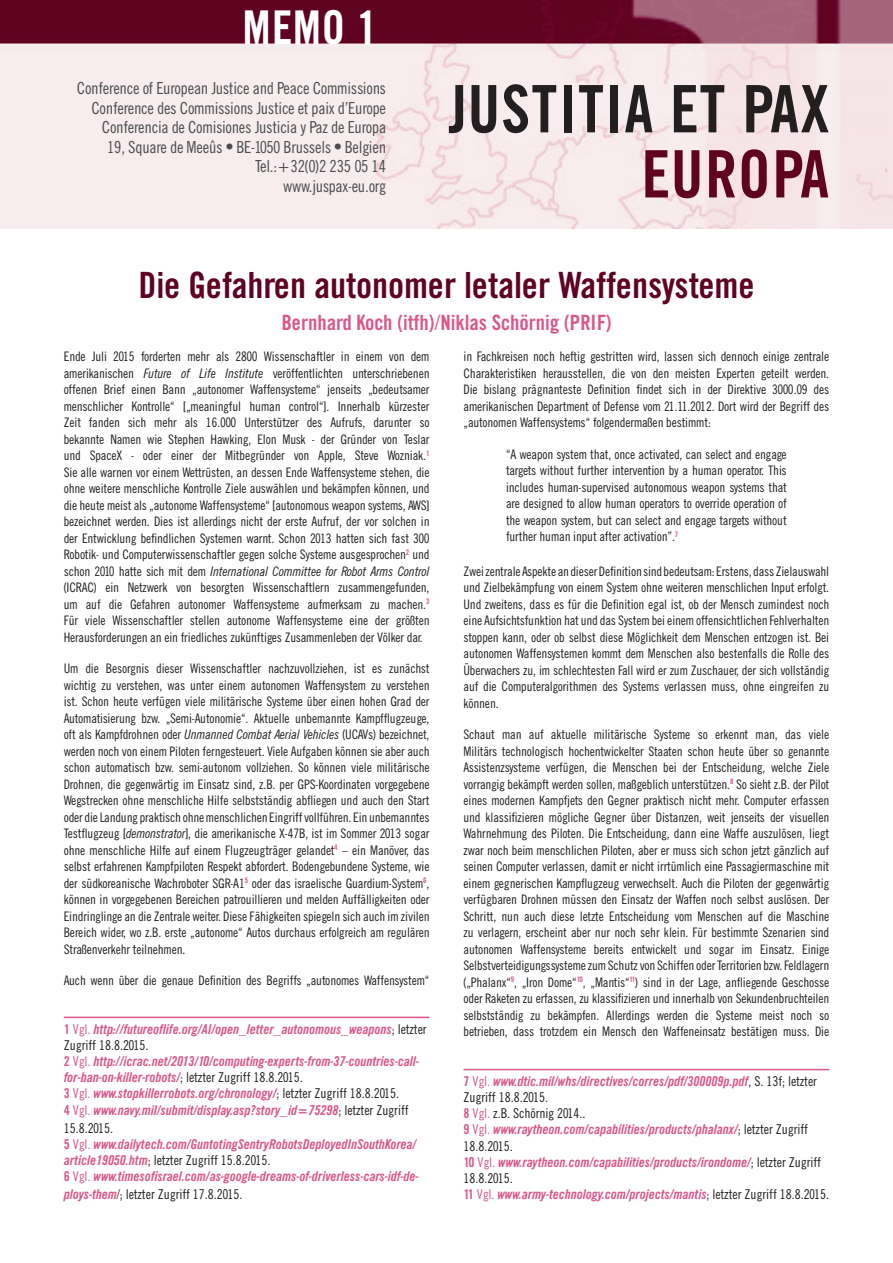
<style>
.page{position:relative;width:893px;height:1263px;background:#fff}
.page>*{position:absolute;margin:0;border:0;box-sizing:border-box;transform-origin:0 0}
.t1{font:65.1px "Cg Trade Bd Cd";letter-spacing:.015em;color:#231f20}
.t2{font:65.1px "Cg Trade Bd Cd";letter-spacing:.015em;color:#5f0321}
.t3{font:46.2px "Cg Trade Bd Cd";color:#fff}
.t4{font:36px "Cg Trade Bd Cd";color:#5f0321}
.t5{font:21px "Cg Trade Bd Cd";color:#db5788}
.t6{font:16.5px "Cg Trade Cd";letter-spacing:-.01em;color:#4b4c4d}
.Footnote_text{font:13.5px/16.2px "Cg Trade Bd Cd It";color:#db5788}
.Footnote_text-2{font:13.5px "Cg Trade Cd";color:#231f20}
.t7{font:13.05px/16.5px "Cg Trade Cd";letter-spacing:-.005em;color:#231f20;text-align:justify}
.s1{font-family:"Cg Trade Cd It"}
.s2{font-family:"Cg Trade Bd Cd"}
.s3{font-family:"Cg Trade Cd"}
.s4{font-family:"Cg Trade Cd";color:#231f20}
.s5{font-family:"Cg Trade Bd Cd";color:#db5788}
.s6{color:#db5788}
</style>
<div class="page">
<img style="left:0;top:0;width:893px;height:228px">
<hr style="left:64px;top:1017px;width:365px;height:1px;background:#db5788">
<hr style="left:463px;top:1069px;width:366px;height:1px;background:#db5788">
<p class="t3" style="left:242px;top:0;width:136px">MEMO 1</p>
<p class="t6" style="left:77px;top:79px;width:311px">Conference of European Justice and Peace Commissions</p>
<p class="t6" style="left:91px;top:98px;width:296px">Conference des Commissions Justice et paix d’Europe</p>
<p class="t6" style="left:102px;top:118px;width:286px">Conferencia de Comisiones Justicia y Paz de Europa</p>
<p class="t6" style="left:107px;top:137px;width:280px">19, Square de Meeûs • BE-1050 Brussels • Belgien</p>
<p class="t6" style="left:255px;top:157px;width:132px">Tel.:+32(0)2 235 05 14</p>
<p class="t6" style="left:283px;top:176px;width:105px">www.juspax-eu.org</p>
<p class="t1" style="left:448px;top:71px;width:382px">JUSTITIA ET PAX</p>
<p class="t2" style="left:641px;top:136px;width:190px">EUROPA</p>
<p class="t4" style="left:138px;top:264px;width:618px">Die Gefahren autonomer letaler Waffensysteme</p>
<p class="t5" style="left:281px;top:310px;width:331px">Bernhard Koch (itfh)/Niklas Schörnig (PRIF)</p>
<p class="t7" style="left:64px;top:348px;width:367px">Ende Juli 2015 forderten mehr als 2800 Wissenschaftler in einem von dem amerikanischen <span class="s1">Future of Life Institute</span> veröffentlichten unterschriebenen offenen Brief einen Bann „autonomer Waffensysteme“ jenseits „bedeutsamer menschlicher Kontrolle“ [„meaningful human control“]. Innerhalb kürzester Zeit fanden sich mehr als 16.000 Unterstützer des Aufrufs, darunter so bekannte Namen wie Stephen Hawking, Elon Musk - der Gründer von Teslar und SpaceX - oder einer der Mitbegründer von Apple, Steve Wozniak.<sup>1<br></sup>Sie alle warnen vor einem Wettrüsten, an dessen Ende Waffensysteme stehen, die ohne weitere menschliche Kontrolle Ziele auswählen und bekämpfen können, und die heute meist als „autonome Waffensysteme“ [autonomous weapon systems, AWS] bezeichnet werden. Dies ist allerdings nicht der erste Aufruf, der vor solchen in der Entwicklung befindlichen Systemen warnt. Schon 2013 hatten sich fast 300<br>Robotik- und Computerwissenschaftler gegen solche Systeme ausgesprochen<sup>2</sup> und schon 2010 hatte sich mit dem <span class="s1">International Committee for Robot Arms Control </span>(ICRAC) ein Netzwerk von besorgten Wissenschaftlern zusammengefunden, um auf die Gefahren autonomer Waffensysteme aufmerksam zu machen.<sup>3<br></sup>Für viele Wissenschaftler stellen autonome Waffensysteme eine der größten Herausforderungen an ein friedliches zukünftiges Zusammenleben der Völker dar.</p>
<p class="t7" style="left:64px;top:660px;width:367px">Um die Besorgnis dieser Wissenschaftler nachzuvollziehen, ist es zunächst wichtig zu verstehen, was unter einem autonomen Waffensystem zu verstehen ist. Schon heute verfügen viele militärische Systeme über einen hohen Grad der Automatisierung bzw. „Semi-Autonomie“. Aktuelle unbemannte Kampfflugzeuge, oft als Kampfdrohnen oder <span class="s1">Unmanned Combat Aerial Vehicles</span> (UCAVs) bezeichnet, werden noch von einem Piloten ferngesteuert. Viele Aufgaben können sie aber auch schon automatisch bzw. semi-autonom vollziehen. So können viele militärische Drohnen, die gegenwärtig im Einsatz sind, z.B. per GPS-Koordinaten vorgegebene Wegstrecken ohne menschliche Hilfe selbstständig abfliegen und auch den Start oder die Landung praktisch ohne menschlichen Eingriff vollführen. Ein unbemanntes Testflugzeug [<span class="s1">demonstrator</span>], die amerikanische X-47B, ist im Sommer 2013 sogar ohne menschliche Hilfe auf einem Flugzeugträger gelandet<sup>4</sup> – ein Manöver, das selbst erfahrenen Kampfpiloten Respekt abfordert. Bodengebundene Systeme, wie der südkoreanische Wachroboter SGR-A1<sup>5</sup> oder das israelische Guardium-System<sup>6</sup>, können in vorgegebenen Bereichen patrouillieren und melden Auffälligkeiten oder Eindringlinge an die Zentrale weiter. Diese Fähigkeiten spiegeln sich auch im zivilen Bereich wider, wo z.B. erste „autonome“ Autos durchaus erfolgreich am regulären Straßenverkehr teilnehmen.</p>
<p class="t7" style="left:64px;top:972px;width:367px">Auch wenn über die genaue Definition des Begriffs „autonomes Waffensystem“</p>
<p class="Footnote_text" style="left:64px;top:1020px;width:364px"><span class="s2">1</span> <span class="s3">Vgl.</span> http://futureoflife.org/AI/open_letter_autonomous_weapons<span class="s4">; letzter<br>Zugriff 18.8.2015.</span></p>
<p class="Footnote_text" style="left:64px;top:1053px;width:357px"><span class="s2">2</span> <span class="s3">Vgl.</span> http://icrac.net/2013/10/computing-experts-from-37-countries-call&shy;for-ban-on-killer-robots/<span class="s4">; letzter Zugriff 18.8.2015.</span></p>
<p class="Footnote_text" style="left:64px;top:1085px;width:337px"><span class="s2">3</span> <span class="s3">Vgl.</span> www.stopkillerrobots.org/chronology/<span class="s4">; letzter Zugriff 18.8.2015.</span></p>
<p class="Footnote_text" style="left:64px;top:1101px;width:346px;line-height:18px"><span class="s2">4</span> <span class="s3">Vgl.</span> www.navy.mil/submit/display.asp?story_id=75298<span class="s4">; letzter Zugriff<br>15.8.2015.</span></p>
<p class="Footnote_text" style="left:64px;top:1136px;width:354px"><span class="s2">5</span> <span class="s3">Vgl.</span> www.dailytech.com/GuntotingSentryRobotsDeployedInSouthKorea/ article19050.htm<span class="s4">; letzter Zugriff 15.8.2015.</span></p>
<p class="Footnote_text" style="left:64px;top:1167px;width:356px;line-height:18px"><span class="s2">6</span> <span class="s3">Vgl.</span> www.timesofisrael.com/as-google-dreams-of-driverless-cars-idf-de&shy;ploys-them<span class="s4">/; letzter Zugriff 17.8.2015.</span></p>
<p class="t7" style="left:463px;top:348px;width:367px">in Fachkreisen noch heftig gestritten wird, lassen sich dennoch einige zentrale Charakteristiken herausstellen, die von den meisten Experten geteilt werden.<br>Die bislang prägnanteste Definition findet sich in der Direktive 3000.09 des amerikanischen Department of Defense vom 21.11.2012. Dort wird der Begriff des „autonomen Waffensystems“ folgendermaßen bestimmt:</p>
<p class="t7" style="left:506px;top:446px;width:282px">“A weapon system that, once activated, can select and engage targets without further intervention by a human operator. This includes human-supervised autonomous weapon systems that are designed to allow human operators to override operation of the weapon system, but can select and engage targets without further human input after activation”.<sup>7</sup></p>
<p class="t7" style="left:463px;top:563px;width:367px">Zwei zentrale Aspekte an dieser Definition sind bedeutsam: Erstens, dass Zielauswahl und Zielbekämpfung von einem System ohne weiteren menschlichen Input erfolgt.<br>Und zweitens, dass es für die Definition egal ist, ob der Mensch zumindest noch eine Aufsichtsfunktion hat und das System bei einem offensichtlichen Fehlverhalten stoppen kann, oder ob selbst diese Möglichkeit dem Menschen entzogen ist. Bei autonomen Waffensystemen kommt dem Menschen also bestenfalls die Rolle des Überwachers zu, im schlechtesten Fall wird er zum Zuschauer, der sich vollständig auf die Computeralgorithmen des Systems verlassen muss, ohne eingreifen zu können.</p>
<p class="t7" style="left:463px;top:726px;width:367px">Schaut man auf aktuelle militärische Systeme so erkennt man, das viele Militärs technologisch hochentwickelter Staaten schon heute über so genannte Assistenzsysteme verfügen, die Menschen bei der Entscheidung, welche Ziele vorrangig bekämpft werden sollen, maßgeblich unterstützen.<sup>8</sup> So sieht z.B. der Pilot eines modernen Kampfjets den Gegner praktisch nicht mehr. Computer erfassen und klassifizieren mögliche Gegner über Distanzen, weit jenseits der visuellen Wahrnehmung des Piloten. Die Entscheidung, dann eine Waffe auszulösen, liegt zwar noch beim menschlichen Piloten, aber er muss sich schon jetzt gänzlich auf seinen Computer verlassen, damit er nicht irrtümlich eine Passagiermaschine mit einem gegnerischen Kampflugzeug verwechselt. Auch die Piloten der gegenwärtig verfügbaren Drohnen müssen den Einsatz der Waffen noch selbst auslösen. Der Schritt, nun auch diese letzte Entscheidung vom Menschen auf die Maschine zu verlagern, erscheint aber nur noch sehr klein. Für bestimmte Szenarien sind autonomen Waffensysteme bereits entwickelt und sogar im Einsatz. Einige Selbstverteidigungssysteme zum Schutz von Schiffen oder Territorien bzw. Feldlagern („Phalanx“<sup>9</sup>, „Iron Dome“<sup>10</sup>, „Mantis“<sup>11</sup>) sind in der Lage, anfliegende Geschosse oder Raketen zu erfassen, zu klassifizieren und innerhalb von Sekundenbruchteilen selbstständig zu bekämpfen. Allerdings werden die Systeme meist noch so betrieben, dass trotzdem ein Mensch den Waffeneinsatz bestätigen muss. Die</p>
<p class="Footnote_text" style="left:463px;top:1073px;width:355px"><span class="s2">7</span> <span class="s3">Vgl.</span> www.dtic.mil/whs/directives/corres/pdf/300009p.pdf<span class="s4">, S. 13f; letzter<br>Zugriff 18.8.2015.</span></p>
<p class="Footnote_text-2" style="left:463px;top:1105px;width:124px"><span class="s5">8</span> <span class="s6">Vgl.</span> z.B. Schörnig 2014..</p>
<p class="Footnote_text" style="left:463px;top:1121px;width:346px"><span class="s2">9</span> <span class="s3">Vgl.</span> www.raytheon.com/capabilities/products/phalanx/<span class="s4">; letzter Zugriff<br>18.8.2015.</span></p>
<p class="Footnote_text" style="left:463px;top:1154px;width:359px"><span class="s2">10</span> <span class="s3">Vgl.</span> www.raytheon.com/capabilities/products/irondome/<span class="s4">; letzter Zugriff<br>18.8.2015.</span></p>
<p class="Footnote_text" style="left:463px;top:1186px;width:367px"><span class="s2">11</span> <span class="s3">Vgl.</span> www.army-technology.com/projects/mantis<span class="s4">; letzter Zugriff 18.8.2015.</span></p>
</div>
